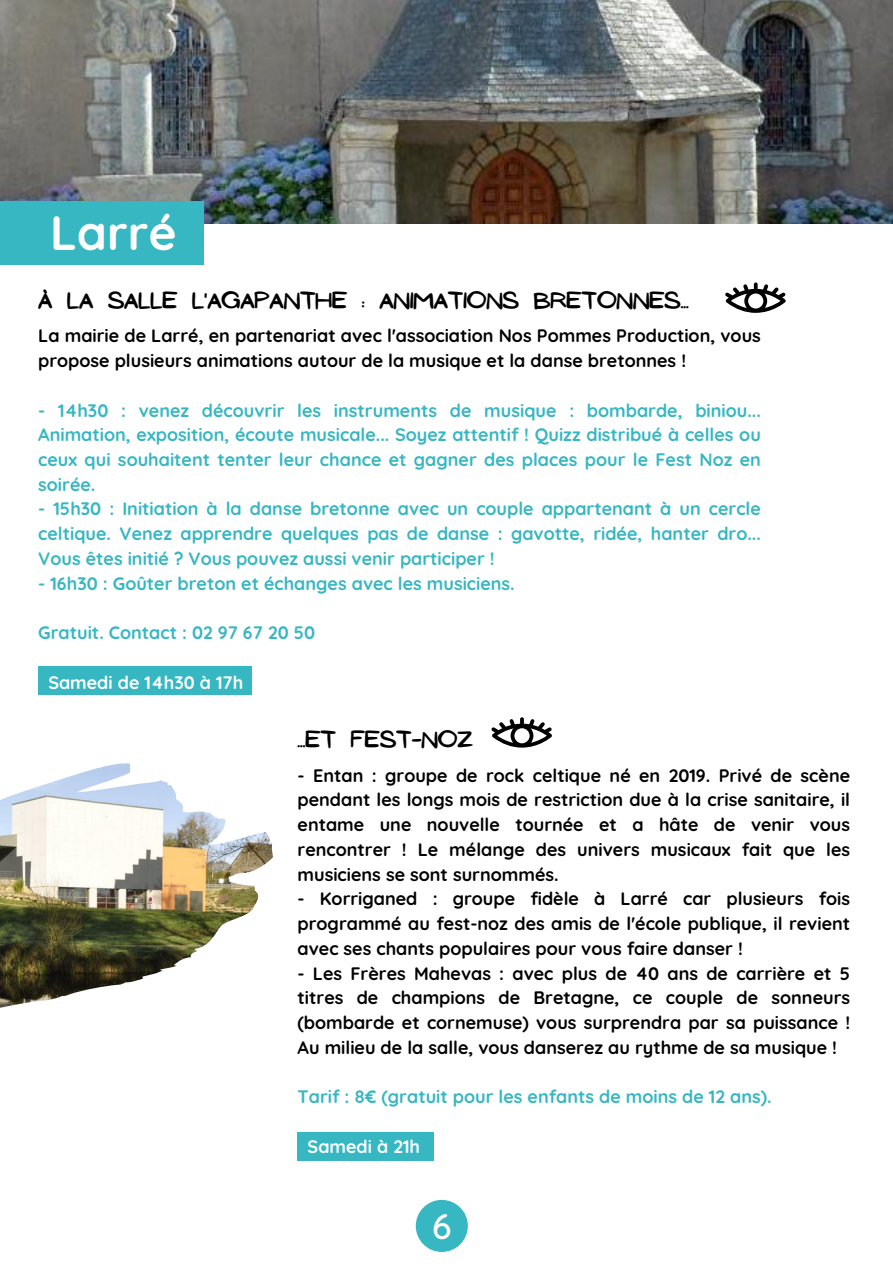
<style>
.page{position:relative;width:893px;height:1264px;background:#fff}
.page>*{position:absolute;margin:0;border:0;box-sizing:border-box;transform-origin:0 0}
.t1{font:700 48px "Quicksand";color:#fff}
.t2{font:500 36px "Quicksand";color:#fff}
.t3{font:21px "NF Ananias Bold";color:#000}
.t4{font:700 18px/24.8px "Quicksand";color:#000;text-align:justify}
.t5{font:700 18px/24.8px "Quicksand";color:#36b7c1;text-align:justify}
.t6{font:700 18px "Quicksand";color:#fff}
</style>
<div class="page">
<div style="left:416px;top:1199px;width:52px;height:52px;background:#36b7c1;border-radius:50%"></div>
<img style="left:0;top:0;width:892px;height:224px">
<img style="left:0;top:763px;width:273px;height:245px">
<div style="left:38px;top:666px;width:214px;height:28px;background:#36b7c1"></div>
<div style="left:297px;top:1131px;width:137px;height:29px;background:#36b7c1"></div>
<svg style="left:725px;top:282px;width:60px;height:31px"></svg>
<svg style="left:491px;top:717px;width:61px;height:30px"></svg>
<div style="left:0;top:201px;width:203px;height:64px;background:#36b7c1"></div>
<h1 class="t1" style="left:50px;top:202px;width:128px">Larré</h1>
<p class="t3" style="left:38px;top:288px;width:652px">À LA SALLE L'AGAPANTHE : ANIMATIONS BRETONNES...</p>
<p class="t4" style="left:38px;top:323px;width:724px">La mairie de Larré, en partenariat avec l'association Nos Pommes Production, vous propose plusieurs animations autour de la musique et la danse bretonnes !</p>
<p class="t5" style="left:38px;top:397px;width:724px">- 14h30 : venez découvrir les instruments de musique : bombarde, biniou...<br>Animation, exposition, écoute musicale... Soyez attentif ! Quizz distribué à celles ou ceux qui souhaitent tenter leur chance et gagner des places pour le Fest Noz en soirée.</p>
<p class="t5" style="left:38px;top:496px;width:724px">- 15h30 : Initiation à la danse bretonne avec un couple appartenant à un cercle celtique. Venez apprendre quelques pas de danse : gavotte, ridée, hanter dro...<br>Vous êtes initié ? Vous pouvez aussi venir participer !</p>
<p class="t5" style="left:38px;top:570px;width:478px">- 16h30 : Goûter breton et échanges avec les musiciens.</p>
<p class="t5" style="left:38px;top:620px;width:278px">Gratuit. Contact : 02 97 67 20 50</p>
<p class="t6" style="left:48px;top:670px;width:196px">Samedi de 14h30 à 17h</p>
<p class="t3" style="left:297px;top:727px;width:177px">...ET FEST-NOZ</p>
<p class="t4" style="left:297px;top:762px;width:554px">- Entan : groupe de rock celtique né en 2019. Privé de scène pendant les longs mois de restriction due à la crise sanitaire, il entame une nouvelle tournée et a hâte de venir vous rencontrer ! Le mélange des univers musicaux fait que les musiciens se sont surnommés.</p>
<p class="t4" style="left:297px;top:886px;width:554px">- Korriganed : groupe fidèle à Larré car plusieurs fois programmé au fest-noz des amis de l'école publique, il revient avec ses chants populaires pour vous faire danser !</p>
<p class="t4" style="left:297px;top:960px;width:554px">- Les Frères Mahevas : avec plus de 40 ans de carrière et 5 titres de champions de Bretagne, ce couple de sonneurs (bombarde et cornemuse) vous surprendra par sa puissance !<br>Au milieu de la salle, vous danserez au rythme de sa musique !</p>
<p class="t5" style="left:297px;top:1084px;width:475px">Tarif : 8€ (gratuit pour les enfants de moins de 12 ans).</p>
<p class="t6" style="left:307px;top:1134px;width:114px">Samedi à 21h</p>
<h2 class="t2" style="left:432px;top:1202px;width:21px">6</h2>
</div>
